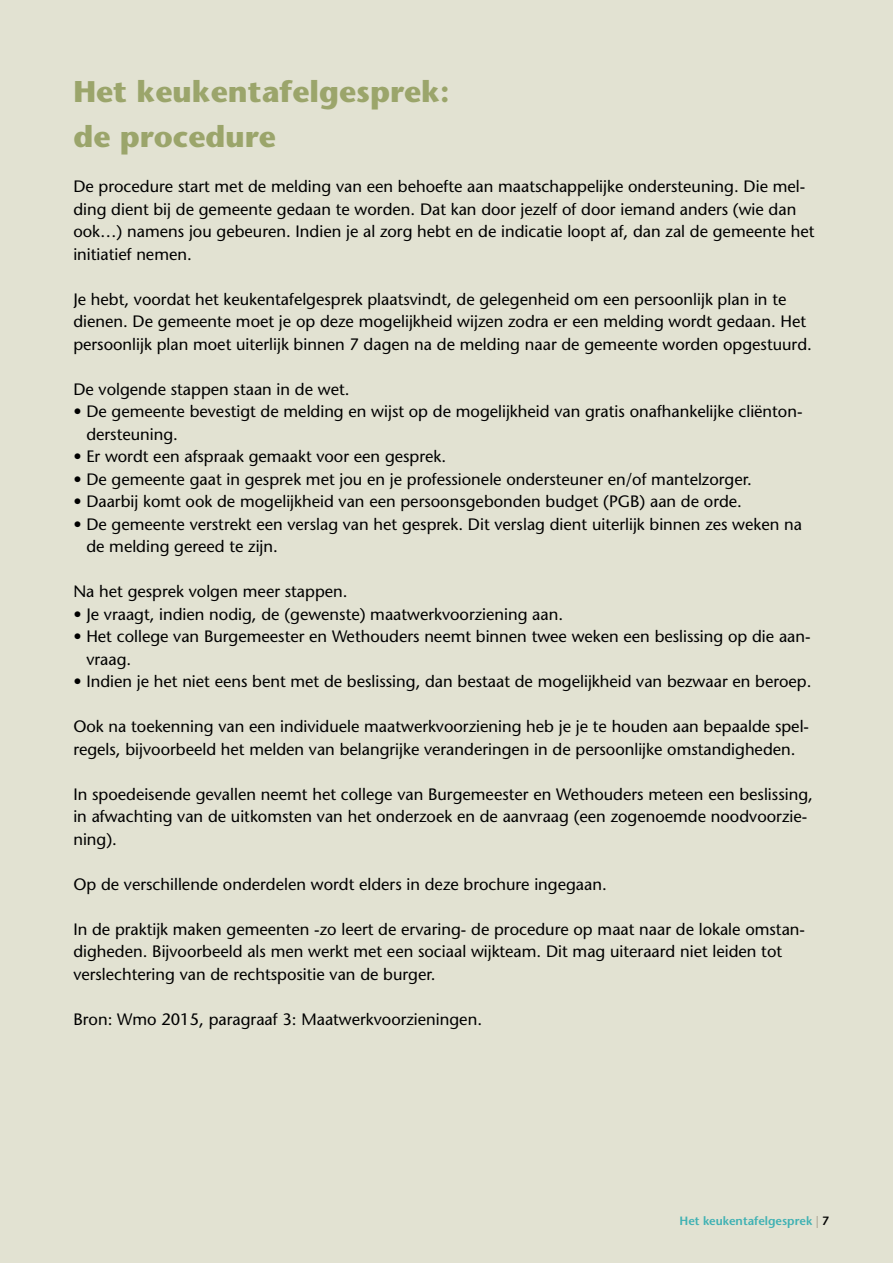
<style>
.page{position:relative;width:893px;height:1263px;background:#e2e2d2}
.page>*{position:absolute;margin:0;border:0;box-sizing:border-box;transform-origin:0 0}
.t1{font:700 30px/45px "Stone Sans Std";color:#9ba56b}
.t2{font:500 16.5px/22.5px "Stone Sans Std";color:#000}
.t3{font:600 12px "Stone Sans Std";color:#3fb1b3}
.s1{color:#aaa494}
.s2{color:#000}
</style>
<div class="page">
<h1 class="t1" style="left:73px;top:69px;width:378px">Het keukentafelgesprek: de procedure</h1>
<p class="t2" style="left:73px;top:175px;width:743px">De procedure start met de melding van een behoefte aan maatschappelijke ondersteuning. Die mel&shy;ding dient bij de gemeente gedaan te worden. Dat kan door jezelf of door iemand anders (wie dan ook…) namens jou gebeuren. Indien je al zorg hebt en de indicatie loopt af, dan zal de gemeente het initiatief nemen.</p>
<p class="t2" style="left:73px;top:288px;width:740px">Je hebt, voordat het keukentafelgesprek plaatsvindt, de gelegenheid om een persoonlijk plan in te dienen. De gemeente moet je op deze mogelijkheid wijzen zodra er een melding wordt gedaan. Het persoonlijk plan moet uiterlijk binnen 7 dagen na de melding naar de gemeente worden opgestuurd.</p>
<p class="t2" style="left:73px;top:378px;width:278px">De volgende stappen staan in de wet.</p>
<p class="t2" style="left:86px;top:400px;width:718px;text-indent:-13px">• De gemeente bevestigt de melding en wijst op de mogelijkheid van gratis onafhankelijke cliënton&shy;dersteuning.</p>
<p class="t2" style="left:73px;top:445px;width:374px">• Er wordt een afspraak gemaakt voor een gesprek.</p>
<p class="t2" style="left:73px;top:468px;width:680px">• De gemeente gaat in gesprek met jou en je professionele ondersteuner en/of mantelzorger.</p>
<p class="t2" style="left:73px;top:490px;width:670px">• Daarbij komt ook de mogelijkheid van een persoonsgebonden budget (PGB) aan de orde.</p>
<p class="t2" style="left:86px;top:513px;width:717px;text-indent:-13px">• De gemeente verstrekt een verslag van het gesprek. Dit verslag dient uiterlijk binnen zes weken na de melding gereed te zijn.</p>
<p class="t2" style="left:73px;top:580px;width:276px">Na het gesprek volgen meer stappen.</p>
<p class="t2" style="left:73px;top:603px;width:491px">• Je vraagt, indien nodig, de (gewenste) maatwerkvoorziening aan.</p>
<p class="t2" style="left:86px;top:625px;width:726px;text-indent:-13px">• Het college van Burgemeester en Wethouders neemt binnen twee weken een beslissing op die aan&shy;vraag.</p>
<p class="t2" style="left:73px;top:670px;width:740px">• Indien je het niet eens bent met de beslissing, dan bestaat de mogelijkheid van bezwaar en beroep.</p>
<p class="t2" style="left:73px;top:715px;width:737px">Ook na toekenning van een individuele maatwerkvoorziening heb je je te houden aan bepaalde spel&shy;regels, bijvoorbeeld het melden van belangrijke veranderingen in de persoonlijke omstandigheden.</p>
<p class="t2" style="left:73px;top:783px;width:741px">In spoedeisende gevallen neemt het college van Burgemeester en Wethouders meteen een beslissing, in afwachting van de uitkomsten van het onderzoek en de aanvraag (een zogenoemde noodvoorzie&shy;ning).</p>
<p class="t2" style="left:73px;top:873px;width:535px">Op de verschillende onderdelen wordt elders in deze brochure ingegaan.</p>
<p class="t2" style="left:73px;top:918px;width:733px">In de praktijk maken gemeenten -zo leert de ervaring- de procedure op maat naar de lokale omstan&shy;digheden. Bijvoorbeeld als men werkt met een sociaal wijkteam. Dit mag uiteraard niet leiden tot verslechtering van de rechtspositie van de burger.</p>
<p class="t2" style="left:73px;top:1008px;width:410px">Bron: Wmo 2015, paragraaf 3: Maatwerkvoorzieningen.</p>
<p class="t3" style="left:679px;top:1213px;width:151px">Het keukentafelgesprek <span class="s1">|</span> <span class="s2">7</span></p>
</div>
